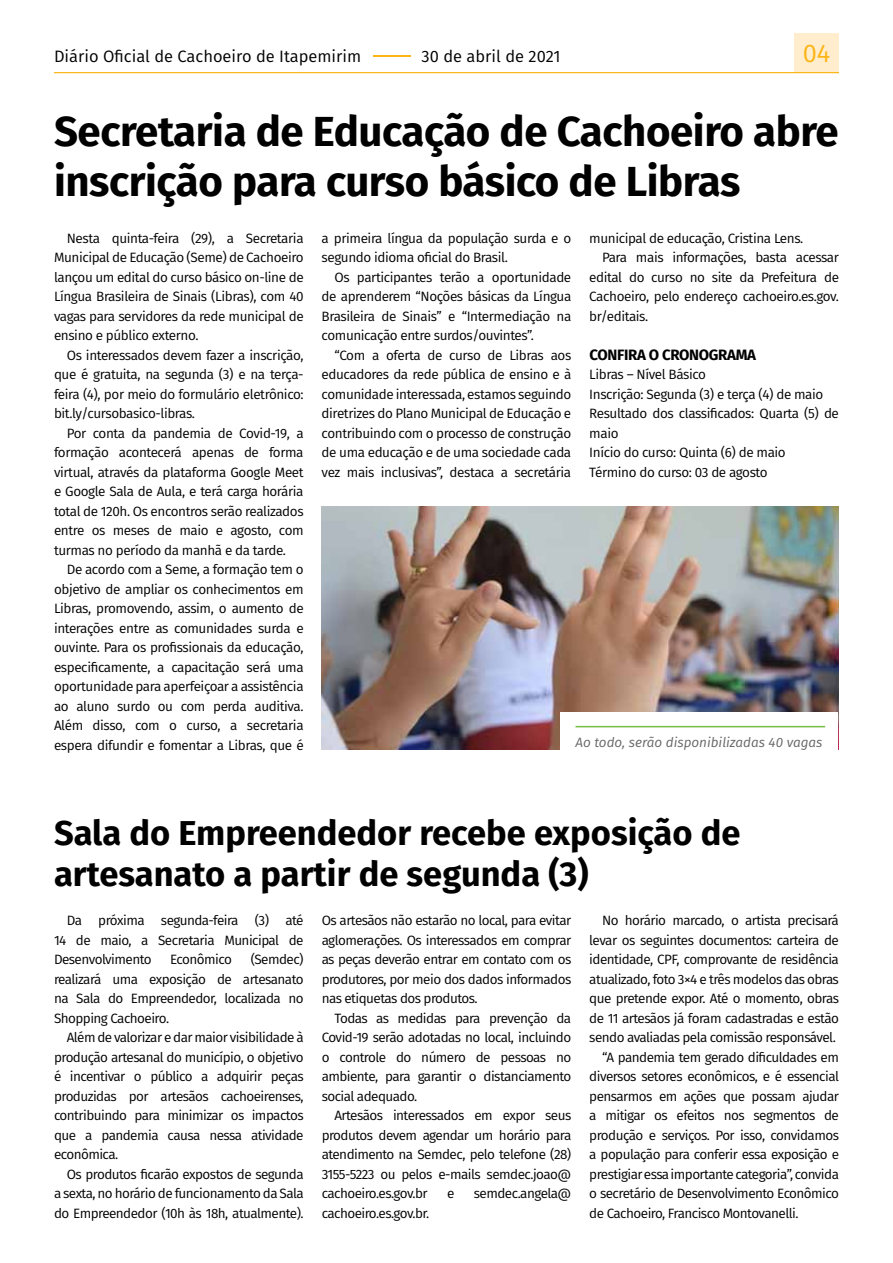
<style>
.page{position:relative;width:893px;height:1263px;background:#fff}
.page>*{position:absolute;margin:0;border:0;box-sizing:border-box;transform-origin:0 0}
.t1{font:700 42px/50.4px "Fira Sans";letter-spacing:-.01em;color:#000}
.t2{font:700 34.5px/41.4px "Fira Sans";color:#000}
.t3{font:25.5px "Fira Sans";color:#fcb515}
.t4{font:16.5px "Fira Sans";color:#000}
.t5{font:700 15px "Fira Sans";letter-spacing:-.02em;color:#000}
.t6{font:13.5px/19.5px "Fira Sans";letter-spacing:-.04em;color:#000;text-align:justify}
.t7{font:italic 13.5px "Fira Sans";color:#666668}
.s1{color:#fcb515}
</style>
<div class="page">
<div style="left:794px;top:33px;width:45px;height:40px;background:#ffedce"></div>
<hr style="left:54px;top:72px;width:785px;height:1px;background:#fcb515">
<img style="left:322px;top:506px;width:517px;height:244px">
<div style="left:561px;top:713px;width:277px;height:37px;background:#fff"></div>
<hr style="left:575px;top:726px;width:250px;height:1px;background:#75c044">
<p class="t4" style="left:54px;top:43px;width:508px">Diário Oficial de Cachoeiro de Itapemirim <span class="s1">–</span>30 de abril de 2021</p>
<h3 class="t3" style="left:803px;top:34px;width:29px">04</h3>
<h1 class="t1" style="left:54px;top:103px;width:786px">Secretaria de Educação de Cachoeiro abre inscrição para curso básico de Libras</h1>
<p class="t6" style="left:54px;top:228px;width:251px;text-indent:13px">Nesta quinta-feira (29), a Secretaria Municipal de Educação (Seme) de Cachoeiro lançou um edital do curso básico on-line de Língua Brasileira de Sinais (Libras), com 40 vagas para servidores da rede municipal de ensino e público externo.</p>
<p class="t6" style="left:54px;top:345px;width:251px;text-indent:13px">Os interessados devem fazer a inscrição, que é gratuita, na segunda (3) e na terça&shy;feira (4), por meio do formulário eletrônico: bit.ly/cursobasico-libras.</p>
<p class="t6" style="left:54px;top:423px;width:251px;text-indent:13px">Por conta da pandemia de Covid-19, a formação acontecerá apenas de forma virtual, através da plataforma Google Meet e Google Sala de Aula, e terá carga horária total de 120h. Os encontros serão realizados entre os meses de maio e agosto, com turmas no período da manhã e da tarde.</p>
<p class="t6" style="left:54px;top:559px;width:251px;text-indent:13px">De acordo com a Seme, a formação tem o objetivo de ampliar os conhecimentos em Libras, promovendo, assim, o aumento de interações entre as comunidades surda e ouvinte. Para os profissionais da educação, especificamente, a capacitação será uma oportunidade para aperfeiçoar a assistência ao aluno surdo ou com perda auditiva.<br>Além disso, com o curso, a secretaria espera difundir e fomentar a Libras, que é</p>
<p class="t6" style="left:322px;top:228px;width:251px">a primeira língua da população surda e o segundo idioma oficial do Brasil.</p>
<p class="t6" style="left:322px;top:267px;width:251px;text-indent:13px">Os participantes terão a oportunidade de aprenderem “Noções básicas da Língua Brasileira de Sinais” e “Intermediação na comunicação entre surdos/ouvintes”.</p>
<p class="t6" style="left:322px;top:345px;width:251px;text-indent:13px">“Com a oferta de curso de Libras aos educadores da rede pública de ensino e à comunidade interessada, estamos seguindo diretrizes do Plano Municipal de Educação e contribuindo com o processo de construção de uma educação e de uma sociedade cada vez mais inclusivas”, destaca a secretária</p>
<p class="t6" style="left:589px;top:228px;width:216px">municipal de educação, Cristina Lens.</p>
<p class="t6" style="left:602px;top:247px;width:238px">Para mais informações, basta acessar</p>
<p class="t6" style="left:589px;top:267px;width:251px">edital do curso no site da Prefeitura de</p>
<p class="t6" style="left:589px;top:286px;width:251px">Cachoeiro, pelo endereço cachoeiro.es.gov.</p>
<p class="t6" style="left:589px;top:306px;width:60px">br/editais.</p>
<p class="t5" style="left:589px;top:342px;width:168px">CONFIRA O CRONOGRAMA</p>
<p class="t6" style="left:589px;top:365px;width:251px;text-align:left">Libras – Nível Básico<br>Inscrição: Segunda (3) e terça (4) de maio<br>Resultado dos classificados: Quarta (5) de maio<br>Início do curso: Quinta (6) de maio<br>Término do curso: 03 de agosto</p>
<p class="t7" style="left:575px;top:732px;width:248px">Ao todo, serão disponibilizadas 40 vagas</p>
<h2 class="t2" style="left:54px;top:810px;width:688px">Sala do Empreendedor recebe exposição de artesanato a partir de segunda (3)</h2>
<p class="t6" style="left:54px;top:911px;width:251px;text-indent:13px">Da próxima segunda-feira (3) até 14 de maio, a Secretaria Municipal de Desenvolvimento</p>
<p class="t6" style="left:602px;top:910px;width:238px">No horário marcado, o artista precisará</p>
<p class="t6" style="left:589px;top:930px;width:251px">levar os seguintes documentos: carteira de</p>
<p class="t6" style="left:589px;top:949px;width:251px">identidade, CPF, comprovante de residência</p>
<p class="t6" style="left:589px;top:969px;width:251px">atualizado, foto 3×4 e três modelos das obras</p>
<p class="t6" style="left:589px;top:988px;width:251px">que pretende expor. Até o momento, obras</p>
<p class="t6" style="left:589px;top:1008px;width:251px">de 11 artesãos já foram cadastradas e estão</p>
<p class="t6" style="left:589px;top:1027px;width:248px">sendo avaliadas pela comissão responsável.</p>
<p class="t6" style="left:602px;top:1047px;width:238px">“A pandemia tem gerado dificuldades em</p>
<p class="t6" style="left:589px;top:1066px;width:251px">diversos setores econômicos, e é essencial</p>
<p class="t6" style="left:589px;top:1086px;width:251px">pensarmos em ações que possam ajudar</p>
<p class="t6" style="left:589px;top:1105px;width:251px">a mitigar os efeitos nos segmentos de</p>
<p class="t6" style="left:589px;top:1125px;width:251px">produção e serviços. Por isso, convidamos</p>
<p class="t6" style="left:589px;top:1144px;width:251px">a população para conferir essa exposição e</p>
<p class="t6" style="left:589px;top:1164px;width:251px">prestigiar essa importante categoria”, convida</p>
<p class="t6" style="left:589px;top:1183px;width:251px">o secretário de Desenvolvimento Econômico</p>
<p class="t6" style="left:589px;top:1203px;width:211px">de Cachoeiro, Francisco Montovanelli.</p>
<p class="t6" style="left:322px;top:910px;width:251px">Os artesãos não estarão no local, para evitar aglomerações. Os interessados em comprar as peças deverão entrar em contato com os produtores, por meio dos dados informados nas etiquetas dos produtos.</p>
<p class="t6" style="left:322px;top:1008px;width:251px;text-indent:13px">Todas as medidas para prevenção da Covid-19 serão adotadas no local, incluindo o controle do número de pessoas no ambiente, para garantir o distanciamento social adequado.</p>
<p class="t6" style="left:322px;top:1105px;width:251px;text-indent:13px">Artesãos interessados em expor seus produtos devem agendar um horário para atendimento na Semdec, pelo telefone (28)<br>3155-5223 ou pelos e-mails semdec.joao@ cachoeiro.es.gov.br</p>
<p class="t6" style="left:54px;top:950px;width:251px;text-indent:197px">(Semdec) realizará uma exposição de artesanato na Sala do Empreendedor, localizada no Shopping Cachoeiro.</p>
<p class="t6" style="left:54px;top:1027px;width:251px;text-indent:13px">Além de valorizar e dar maior visibilidade à produção artesanal do município, o objetivo é incentivar o público a adquirir peças produzidas por artesãos cachoeirenses, contribuindo para minimizar os impactos que a pandemia causa nessa atividade econômica.</p>
<p class="t6" style="left:54px;top:1164px;width:251px;text-indent:13px">Os produtos ficarão expostos de segunda a sexta, no horário de funcionamento da Sala do Empreendedor (10h às 18h, atualmente).</p>
<p class="t6" style="left:170px;top:950px;width:63px">Econômico</p>
<p class="t6" style="left:447px;top:1183px;width:9px">e</p>
<p class="t6" style="left:474px;top:1183px;width:99px">semdec.angela@</p>
<p class="t6" style="left:322px;top:1203px;width:109px">cachoeiro.es.gov.br.</p>
</div>
